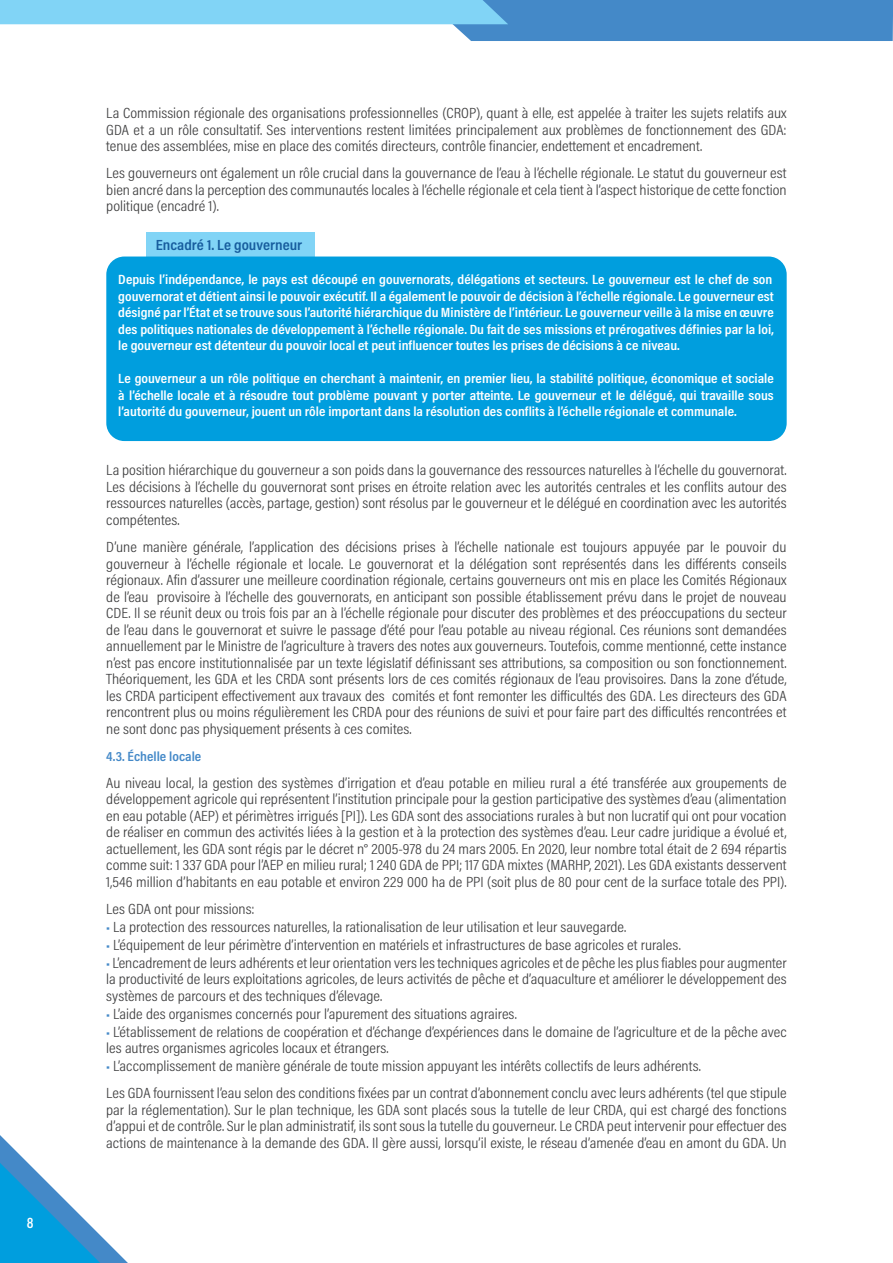
<style>
.page{position:relative;width:893px;height:1263px;background:#fff}
.page>*{position:absolute;margin:0;border:0;box-sizing:border-box;transform-origin:0 0}
.t1{font:15px "Acumin Variable Concept";color:#fff}
.text{font:14.85px/16.5px "Acumin Variable Concept";color:#3e3e3f;text-align:justify;scale:1.11 1}
.text-2{font:14.85px "Acumin Variable Concept";color:#175d9e;scale:1.11 1}
.text-3{font:13.5px/16.5px "Acumin Variable Concept";color:#fff;text-align:justify;scale:1.11 1}
.text-4{font:13.5px "Acumin Variable Concept";color:#4489c8;scale:1.11 1}
.s1{font-size:13.5px;color:#4489c8}
</style>
<div class="page">
<svg style="left:0;top:0;width:893px;height:41px"></svg>
<svg style="left:0;top:1135px;width:128px;height:128px"></svg>
<div style="left:147px;top:232px;width:168px;height:25px;background:#81d4f6"></div>
<div style="left:106px;top:257px;width:681px;height:184px;background:#009ede;border-radius:18px"></div>
<p class="t1" style="left:27px;top:1212px;width:8px">8</p>
<p class="text" style="left:106px;top:104px;width:614px">La Commission régionale des organisations professionnelles (CROP), quant à elle, est appelée à traiter les sujets relatifs aux GDA et a un rôle consultatif. Ses interventions restent limitées principalement aux problèmes de fonctionnement des GDA: tenue des assemblées, mise en place des comités directeurs, contrôle financier, endettement et encadrement.</p>
<p class="text" style="left:106px;top:164px;width:614px">Les gouverneurs ont également un rôle crucial dans la gouvernance de l’eau à l’échelle régionale. Le statut du gouverneur est bien ancré dans la perception des communautés locales à l’échelle régionale et cela tient à l’aspect historique de cette fonction politique (encadré 1).</p>
<p class="text-2" style="left:156px;top:235px;width:133px">Encadré 1. Le gouverneur</p>
<p class="text-3" style="left:118px;top:271px;width:592px">Depuis l’indépendance, le pays est découpé en gouvernorats, délégations et secteurs. Le gouverneur est le chef de son gouvernorat et détient ainsi le pouvoir exécutif. Il a également le pouvoir de décision à l’échelle régionale. Le gouverneur est désigné par l’État et se trouve sous l’autorité hiérarchique du Ministère de l’intérieur. Le gouverneur veille à la mise en œuvre des politiques nationales de développement à l’échelle régionale. Du fait de ses missions et prérogatives définies par la loi, le gouverneur est détenteur du pouvoir local et peut influencer toutes les prises de décisions à ce niveau.</p>
<p class="text-3" style="left:118px;top:370px;width:592px">Le gouverneur a un rôle politique en cherchant à maintenir, en premier lieu, la stabilité politique, économique et sociale à l’échelle locale et à résoudre tout problème pouvant y porter atteinte. Le gouverneur et le délégué, qui travaille sous l’autorité du gouverneur, jouent un rôle important dans la résolution des conflits à l’échelle régionale et communale.</p>
<p class="text" style="left:106px;top:461px;width:614px">La position hiérarchique du gouverneur a son poids dans la gouvernance des ressources naturelles à l’échelle du gouvernorat.<br>Les décisions à l’échelle du gouvernorat sont prises en étroite relation avec les autorités centrales et les conflits autour des ressources naturelles (accès, partage, gestion) sont résolus par le gouverneur et le délégué en coordination avec les autorités compétentes.</p>
<p class="text" style="left:106px;top:538px;width:614px">D’une manière générale, l’application des décisions prises à l’échelle nationale est toujours appuyée par le pouvoir du gouverneur à l’échelle régionale et locale. Le gouvernorat et la délégation sont représentés dans les différents conseils régionaux. Afin d’assurer une meilleure coordination régionale, certains gouverneurs ont mis en place les Comités Régionaux de l’eau provisoire à l’échelle des gouvernorats, en anticipant son possible établissement prévu dans le projet de nouveau CDE. Il se réunit deux ou trois fois par an à l’échelle régionale pour discuter des problèmes et des préoccupations du secteur de l’eau dans le gouvernorat et suivre le passage d’été pour l’eau potable au niveau régional. Ces réunions sont demandées annuellement par le Ministre de l’agriculture à travers des notes aux gouverneurs. Toutefois, comme mentionné, cette instance n’est pas encore institutionnalisée par un texte législatif définissant ses attributions, sa composition ou son fonctionnement.<br>Théoriquement, les GDA et les CRDA sont présents lors de ces comités régionaux de l’eau provisoires. Dans la zone d’étude, les CRDA participent effectivement aux travaux des comités et font remonter les difficultés des GDA. Les directeurs des GDA rencontrent plus ou moins régulièrement les CRDA pour des réunions de suivi et pour faire part des difficultés rencontrées et ne sont donc pas physiquement présents à ces comites.</p>
<p class="text-4" style="left:106px;top:746px;width:87px">4.3. Échelle locale</p>
<p class="text" style="left:106px;top:773px;width:614px">Au niveau local, la gestion des systèmes d’irrigation et d’eau potable en milieu rural a été transférée aux groupements de développement agricole qui représentent l’institution principale pour la gestion participative des systèmes d’eau (alimentation en eau potable (AEP) et périmètres irrigués [PI]). Les GDA sont des associations rurales à but non lucratif qui ont pour vocation de réaliser en commun des activités liées à la gestion et à la protection des systèmes d’eau. Leur cadre juridique a évolué et, actuellement, les GDA sont régis par le décret n° 2005-978 du 24 mars 2005. En 2020, leur nombre total était de 2 694 répartis comme suit: 1 337 GDA pour l’AEP en milieu rural; 1 240 GDA de PPI; 117 GDA mixtes (MARHP, 2021). Les GDA existants desservent 1,546 million d’habitants en eau potable et environ 229 000 ha de PPI (soit plus de 80 pour cent de la surface totale des PPI).</p>
<p class="text" style="left:106px;top:899px;width:135px">Les GDA ont pour missions:</p>
<p class="text" style="left:106px;top:917px;width:470px"><span class="s1">•</span> La protection des ressources naturelles, la rationalisation de leur utilisation et leur sauvegarde.</p>
<p class="text" style="left:106px;top:935px;width:519px"><span class="s1">•</span> L’équipement de leur périmètre d’intervention en matériels et infrastructures de base agricoles et rurales.</p>
<p class="text" style="left:106px;top:953px;width:614px"><span class="s1">•</span> L’encadrement de leurs adhérents et leur orientation vers les techniques agricoles et de pêche les plus fiables pour augmenter la productivité de leurs exploitations agricoles, de leurs activités de pêche et d’aquaculture et améliorer le développement des systèmes de parcours et des techniques d’élevage.</p>
<p class="text" style="left:106px;top:1004px;width:371px"><span class="s1">•</span> L’aide des organismes concernés pour l’apurement des situations agraires.</p>
<p class="text" style="left:106px;top:1022px;width:614px"><span class="s1">•</span> L’établissement de relations de coopération et d’échange d’expériences dans le domaine de l’agriculture et de la pêche avec les autres organismes agricoles locaux et étrangers.</p>
<p class="text" style="left:106px;top:1057px;width:537px"><span class="s1">•</span> L’accomplissement de manière générale de toute mission appuyant les intérêts collectifs de leurs adhérents.</p>
<p class="text" style="left:106px;top:1084px;width:614px">Les GDA fournissent l’eau selon des conditions fixées par un contrat d’abonnement conclu avec leurs adhérents (tel que stipule par la réglementation). Sur le plan technique, les GDA sont placés sous la tutelle de leur CRDA, qui est chargé des fonctions d’appui et de contrôle. Sur le plan administratif, ils sont sous la tutelle du gouverneur. Le CRDA peut intervenir pour effectuer des actions de maintenance à la demande des GDA. Il gère aussi, lorsqu’il existe, le réseau d’amenée d’eau en amont du GDA. Un</p>
</div>
